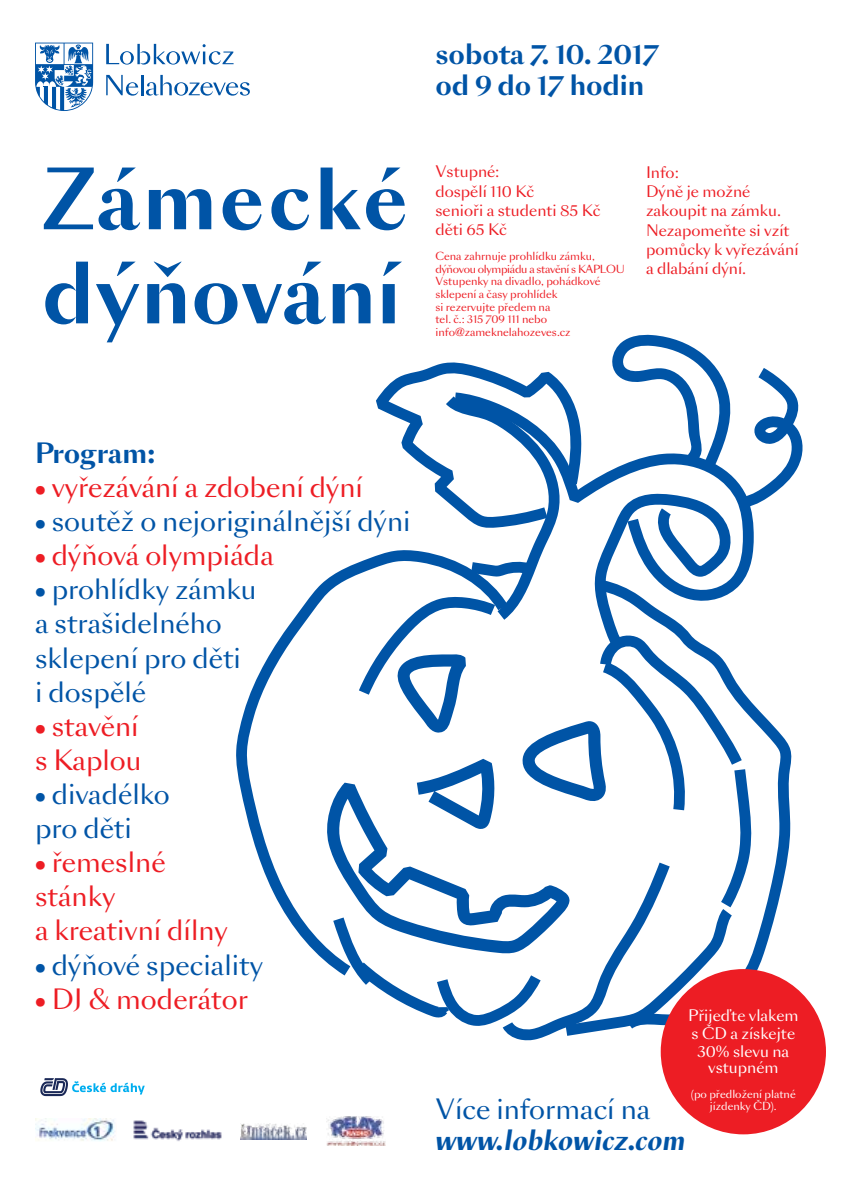
<style>
.page{position:relative;width:842px;height:1191px;background:#fff}
.page>*{position:absolute;margin:0;border:0;box-sizing:border-box;transform-origin:0 0}
.t1{font:700 78.4px/94px "Sang Bleu Sans";letter-spacing:.015em;color:#0054a6}
.t2{font:26.2px/34.2px "Sang Bleu Sans";color:#0054a6}
.t3{font:26.2px/34.2px "Sang Bleu Sans";color:#ed1d24}
.t4{font:700 26.2px/31.4px "Sang Bleu Sans";color:#0054a6}
.t5{font:italic 700 26.2px "Sang Bleu Sans";color:#0054a6}
.t6{font:14.8px/19.4px "Sang Bleu Sans";color:#ed1d24}
.t7{font:14.8px/18px "Sang Bleu Sans";color:#fff;text-align:center}
.t8{font:10.4px/12.6px "Sang Bleu Sans";color:#ed1d24}
.t9{font:10.4px/12.6px "Sang Bleu Sans";color:#fff;text-align:center}
</style>
<div class="page">
<img style="left:327px;top:1116px;width:58px;height:29px">
<img style="left:241px;top:1123px;width:65px;height:16px">
<img style="left:35px;top:1118px;width:80px;height:23px">
<img style="left:133px;top:1120px;width:89px;height:21px">
<svg style="left:35px;top:43px;width:58px;height:68px"></svg>
<svg style="left:106px;top:44px;width:128px;height:21px"></svg>
<svg style="left:106px;top:75px;width:32px;height:21px"></svg>
<hr style="left:141px;top:75px;width:2px;height:20px;background:#0054a6">
<svg style="left:146px;top:75px;width:104px;height:21px"></svg>
<svg style="left:236px;top:575px;width:97px;height:393px"></svg>
<svg style="left:324px;top:782px;width:9px;height:171px"></svg>
<svg style="left:333px;top:334px;width:471px;height:706px"></svg>
<div style="left:661px;top:969px;width:165px;height:165px;background:#ed1d24;border-radius:50%"></div>
<svg style="left:40px;top:1078px;width:105px;height:18px"></svg>
<h1 class="t1" style="left:42px;top:153px;width:367px">Zámecké dýňování</h1>
<h2 class="t4" style="left:435px;top:39px;width:225px">sobota 7. 10. 2017 od 9 do 17 hodin</h2>
<h3 class="t6" style="left:435px;top:162px;width:167px">Vstupné:<br>dospělí 110 Kč<br>senioři a studenti 85 Kč děti 65 Kč</h3>
<p class="t8" style="left:435px;top:250px;width:191px">Cena zahrnuje prohlídku zámku, dýňovou olympiádu a stavění s KAPLOU<br>Vstupenky na divadlo, pohádkové sklepení a časy prohlídek<br>si rezervujte předem na<br>tel. č.: 315 709 111 nebo info@zameknelahozeves.cz</p>
<h3 class="t6" style="left:646px;top:162px;width:154px">Info:<br>Dýně je možné zakoupit na zámku.<br>Nezapomeňte si vzít pomůcky k vyřezávání a dlabání dýní.</h3>
<h2 class="t4" style="left:35px;top:437px;width:123px">Program:</h2>
<h2 class="t3" style="left:35px;top:470px;width:329px">• vyřezávání a zdobení dýní</h2>
<h2 class="t2" style="left:35px;top:504px;width:377px">• soutěž o nejoriginálnější dýni</h2>
<h2 class="t3" style="left:35px;top:538px;width:240px">• dýňová olympiáda</h2>
<h2 class="t2" style="left:35px;top:572px;width:223px">• prohlídky zámku a strašidelného sklepení pro děti<br>i dospělé</h2>
<h2 class="t3" style="left:35px;top:709px;width:108px">• stavění s Kaplou</h2>
<h2 class="t2" style="left:35px;top:777px;width:136px">• divadélko pro děti</h2>
<h2 class="t3" style="left:35px;top:845px;width:194px">• řemeslné stánky<br>a kreativní dílny</h2>
<h2 class="t2" style="left:35px;top:948px;width:230px">• dýňové speciality</h2>
<h2 class="t3" style="left:35px;top:982px;width:215px">• DJ &amp; moderátor</h2>
<h3 class="t7" style="left:688px;top:1006px;width:112px">Přijeďte vlakem s ČD a získejte<br>30% slevu na</h3>
<h3 class="t7" style="left:708px;top:1058px;width:72px">vstupném</h3>
<p class="t9" style="left:691px;top:1087px;width:106px">(po předložení platné jízdenky ČD).</p>
<h2 class="t2" style="left:435px;top:1092px;width:216px">Více informací na</h2>
<h2 class="t5" style="left:435px;top:1122px;width:252px">www.lobkowicz.com</h2>
</div>
